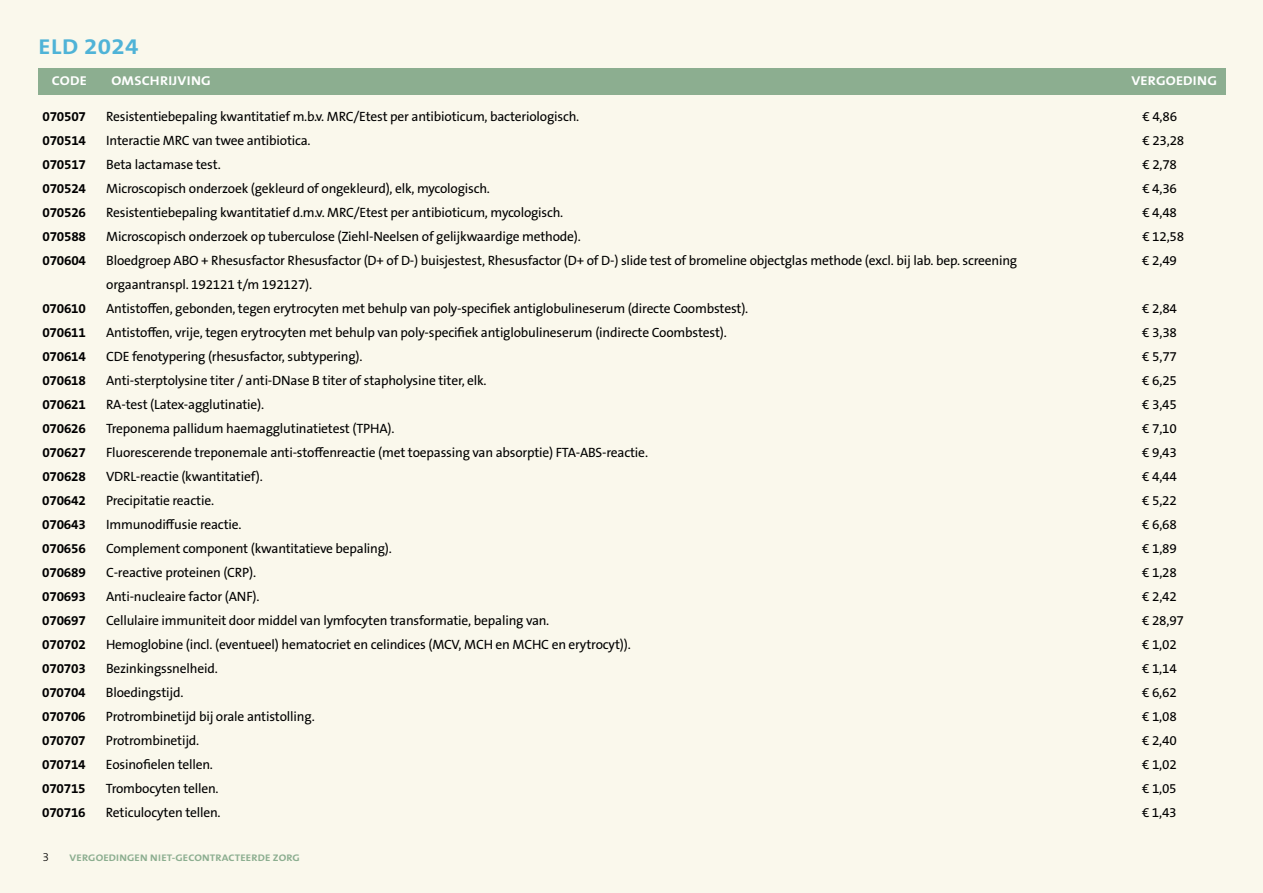
<style>
.page{position:relative;width:1263px;height:893px;background:#faf8ec}
.page>*{position:absolute;margin:0;border:0;box-sizing:border-box;transform-origin:0 0}
.t1{font:700 21.6px "The Sans B W7";letter-spacing:.01em;color:#4fb3d7;scale:1.13 1}
.t2{font:13.5px "The Sans B W5 Plain";letter-spacing:-.015em;color:#000}
.t3{font:700 13.5px "The Sans B W7";letter-spacing:-.015em;color:#000}
.t4{font:700 12.9px "The Sans B W7";letter-spacing:.015em;color:#fff;scale:1.11 1}
.t5{font:300 12px "The Sans B W3";color:#000}
.t6{font:700 9.6px "The Sans B W7";letter-spacing:.015em;color:#8cae90;scale:1.12 1}
</style>
<div class="page">
<div style="left:38px;top:68px;width:1188px;height:27px;background:#8cae90"></div>
<h1 class="t1" style="left:38px;top:33px;width:90px">ELD 2024</h1>
<p class="t4" style="left:52px;top:73px;width:33px">CODE</p>
<p class="t4" style="left:112px;top:73px;width:91px">OMSCHRIJVING</p>
<p class="t4" style="left:1131px;top:73px;width:79px">VERGOEDING</p>
<p class="t3" style="left:43px;top:107px;width:45px">070507</p>
<p class="t2" style="left:106px;top:107px;width:474px">Resistentiebepaling kwantitatief m.b.v. MRC/Etest per antibioticum, bacteriologisch.</p>
<p class="t2" style="left:1142px;top:107px;width:36px">€ 4,86</p>
<p class="t3" style="left:43px;top:131px;width:45px">070514</p>
<p class="t2" style="left:106px;top:131px;width:206px">Interactie MRC van twee antibiotica.</p>
<p class="t2" style="left:1142px;top:131px;width:43px">€ 23,28</p>
<p class="t3" style="left:42px;top:155px;width:45px">070517</p>
<p class="t2" style="left:106px;top:155px;width:116px">Beta lactamase test.</p>
<p class="t2" style="left:1142px;top:155px;width:36px">€ 2,78</p>
<p class="t3" style="left:42px;top:179px;width:45px">070524</p>
<p class="t2" style="left:106px;top:179px;width:385px">Microscopisch onderzoek (gekleurd of ongekleurd), elk, mycologisch.</p>
<p class="t2" style="left:1142px;top:179px;width:36px">€ 4,36</p>
<p class="t3" style="left:42px;top:203px;width:45px">070526</p>
<p class="t2" style="left:106px;top:203px;width:458px">Resistentiebepaling kwantitatief d.m.v. MRC/Etest per antibioticum, mycologisch.</p>
<p class="t2" style="left:1142px;top:203px;width:36px">€ 4,48</p>
<p class="t3" style="left:42px;top:227px;width:45px">070588</p>
<p class="t2" style="left:106px;top:227px;width:476px">Microscopisch onderzoek op tuberculose (Ziehl-Neelsen of gelijkwaardige methode).</p>
<p class="t2" style="left:1142px;top:227px;width:43px">€ 12,58</p>
<p class="t3" style="left:42px;top:251px;width:45px">070604</p>
<p class="t2" style="left:106px;top:251px;width:912px">Bloedgroep ABO + Rhesusfactor Rhesusfactor (D+ of D-) buisjestest, Rhesusfactor (D+ of D-) slide test of bromeline objectglas methode (excl. bij lab. bep. screening</p>
<p class="t2" style="left:1142px;top:251px;width:36px">€ 2,49</p>
<p class="t2" style="left:106px;top:275px;width:208px">orgaantranspl. 192121 t/m 192127).</p>
<p class="t3" style="left:42px;top:299px;width:45px">070610</p>
<p class="t2" style="left:106px;top:299px;width:644px">Antistoffen, gebonden, tegen erytrocyten met behulp van poly-specifiek antiglobulineserum (directe Coombstest).</p>
<p class="t2" style="left:1142px;top:299px;width:36px">€ 2,84</p>
<p class="t3" style="left:42px;top:323px;width:45px">070611</p>
<p class="t2" style="left:106px;top:323px;width:622px">Antistoffen, vrije, tegen erytrocyten met behulp van poly-specifiek antiglobulineserum (indirecte Coombstest).</p>
<p class="t2" style="left:1142px;top:323px;width:36px">€ 3,38</p>
<p class="t3" style="left:42px;top:347px;width:45px">070614</p>
<p class="t2" style="left:106px;top:347px;width:258px">CDE fenotypering (rhesusfactor, subtypering).</p>
<p class="t2" style="left:1142px;top:347px;width:36px">€ 5,77</p>
<p class="t3" style="left:42px;top:371px;width:45px">070618</p>
<p class="t2" style="left:106px;top:371px;width:382px">Anti-sterptolysine titer / anti-DNase B titer of stapholysine titer, elk.</p>
<p class="t2" style="left:1142px;top:371px;width:36px">€ 6,25</p>
<p class="t3" style="left:42px;top:395px;width:45px">070621</p>
<p class="t2" style="left:106px;top:395px;width:160px">RA-test (Latex-agglutinatie).</p>
<p class="t2" style="left:1142px;top:395px;width:36px">€ 3,45</p>
<p class="t3" style="left:42px;top:419px;width:45px">070626</p>
<p class="t2" style="left:106px;top:419px;width:290px">Treponema pallidum haemagglutinatietest (TPHA).</p>
<p class="t2" style="left:1142px;top:419px;width:36px">€ 7,10</p>
<p class="t3" style="left:42px;top:443px;width:45px">070627</p>
<p class="t2" style="left:106px;top:443px;width:543px">Fluorescerende treponemale anti-stoffenreactie (met toepassing van absorptie) FTA-ABS-reactie.</p>
<p class="t2" style="left:1142px;top:443px;width:36px">€ 9,43</p>
<p class="t3" style="left:42px;top:467px;width:45px">070628</p>
<p class="t2" style="left:106px;top:467px;width:158px">VDRL-reactie (kwantitatief).</p>
<p class="t2" style="left:1142px;top:467px;width:36px">€ 4,44</p>
<p class="t3" style="left:42px;top:491px;width:45px">070642</p>
<p class="t2" style="left:106px;top:491px;width:110px">Precipitatie reactie.</p>
<p class="t2" style="left:1142px;top:491px;width:36px">€ 5,22</p>
<p class="t3" style="left:42px;top:515px;width:45px">070643</p>
<p class="t2" style="left:106px;top:515px;width:137px">Immunodiffusie reactie.</p>
<p class="t2" style="left:1142px;top:515px;width:36px">€ 6,68</p>
<p class="t3" style="left:42px;top:539px;width:45px">070656</p>
<p class="t2" style="left:106px;top:539px;width:287px">Complement component (kwantitatieve bepaling).</p>
<p class="t2" style="left:1142px;top:539px;width:36px">€ 1,89</p>
<p class="t3" style="left:42px;top:563px;width:45px">070689</p>
<p class="t2" style="left:106px;top:563px;width:151px">C-reactive proteinen (CRP).</p>
<p class="t2" style="left:1142px;top:563px;width:36px">€ 1,28</p>
<p class="t3" style="left:42px;top:587px;width:45px">070693</p>
<p class="t2" style="left:106px;top:587px;width:155px">Anti-nucleaire factor (ANF).</p>
<p class="t2" style="left:1142px;top:587px;width:36px">€ 2,42</p>
<p class="t3" style="left:42px;top:611px;width:45px">070697</p>
<p class="t2" style="left:106px;top:611px;width:445px">Cellulaire immuniteit door middel van lymfocyten transformatie, bepaling van.</p>
<p class="t2" style="left:1142px;top:611px;width:43px">€ 28,97</p>
<p class="t3" style="left:42px;top:635px;width:45px">070702</p>
<p class="t2" style="left:106px;top:635px;width:526px">Hemoglobine (incl. (eventueel) hematocriet en celindices (MCV, MCH en MCHC en erytrocyt)).</p>
<p class="t2" style="left:1142px;top:635px;width:36px">€ 1,02</p>
<p class="t3" style="left:42px;top:659px;width:45px">070703</p>
<p class="t2" style="left:106px;top:659px;width:113px">Bezinkingssnelheid.</p>
<p class="t2" style="left:1142px;top:659px;width:36px">€ 1,14</p>
<p class="t3" style="left:42px;top:683px;width:45px">070704</p>
<p class="t2" style="left:106px;top:683px;width:79px">Bloedingstijd.</p>
<p class="t2" style="left:1142px;top:683px;width:36px">€ 6,62</p>
<p class="t3" style="left:42px;top:707px;width:45px">070706</p>
<p class="t2" style="left:106px;top:707px;width:210px">Protrombinetijd bij orale antistolling.</p>
<p class="t2" style="left:1142px;top:707px;width:36px">€ 1,08</p>
<p class="t3" style="left:42px;top:731px;width:45px">070707</p>
<p class="t2" style="left:106px;top:731px;width:95px">Protrombinetijd.</p>
<p class="t2" style="left:1142px;top:731px;width:36px">€ 2,40</p>
<p class="t3" style="left:42px;top:755px;width:45px">070714</p>
<p class="t2" style="left:106px;top:755px;width:109px">Eosinofielen tellen.</p>
<p class="t2" style="left:1142px;top:755px;width:36px">€ 1,02</p>
<p class="t3" style="left:42px;top:779px;width:45px">070715</p>
<p class="t2" style="left:106px;top:779px;width:114px">Trombocyten tellen.</p>
<p class="t2" style="left:1142px;top:779px;width:36px">€ 1,05</p>
<p class="t3" style="left:42px;top:803px;width:45px">070716</p>
<p class="t2" style="left:106px;top:803px;width:116px">Reticulocyten tellen.</p>
<p class="t2" style="left:1142px;top:803px;width:36px">€ 1,43</p>
<p class="t5" style="left:43px;top:849px;width:8px">3</p>
<p class="t6" style="left:70px;top:851px;width:207px">VERGOEDINGEN NIET-GECONTRACTEERDE ZORG</p>
</div>
